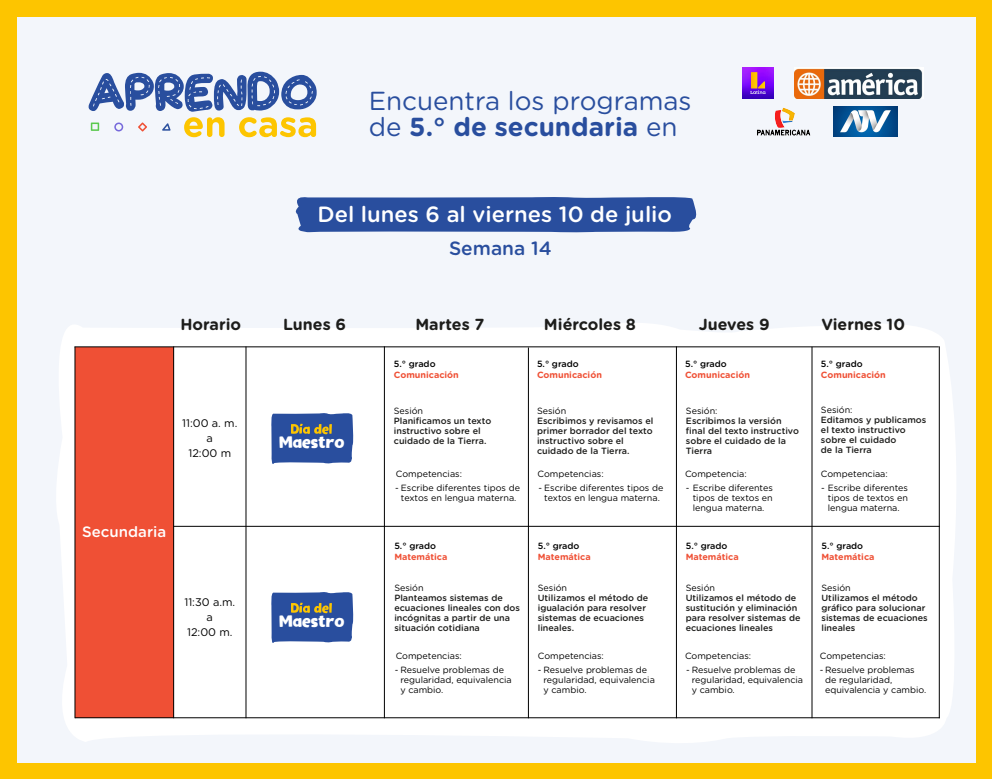
<style>
.page{position:relative;width:992px;height:779px;background:#fff}
.page>*{position:absolute;margin:0;border:0;box-sizing:border-box;transform-origin:0 0}
.t1{font:26px/26.8px "Gotham Rounded";color:#294e9e}
.t2{font:500 22.1px "Gotham Rounded";color:#fff}
.t3{font:500 19.1px "Gotham Rounded";color:#294e9e}
.t4{font:17.1px "Gumbo DEMO";color:#fff}
.t5{font:700 16px "Gotham Rounded";color:#1d1d1b}
.t6{font:500 15px "Gotham Rounded";color:#fff}
.t7{font:11px/15px "Gotham Rounded";color:#000;text-align:center}
.t8{font:500 9px/10px "Gotham Rounded";color:#1d1d1b}
.t9{font:9px/10px "Gotham Rounded";color:#000}
.t10{font:700 9px "Gotham Rounded";color:#ef5035}
.t11{font:500 9px "Gotham Rounded";color:#000}
.s1{font-weight:700}
</style>
<div class="page">
<div style="left:0;top:0;width:992px;height:778px;background:#fdc500"></div>
<div style="left:17px;top:17px;width:958px;height:745px;background:#f3f6fb"></div>
<svg style="left:89px;top:72px;width:228px;height:65px"></svg>
<img style="left:757px;top:107px;width:54px;height:29px">
<img style="left:742px;top:67px;width:31px;height:32px">
<img style="left:794px;top:67px;width:129px;height:32px">
<img style="left:834px;top:106px;width:64px;height:31px">
<div style="left:57px;top:323px;width:899px;height:420px;background:#fff"></div>
<div style="left:75px;top:347px;width:99px;height:370px;background:#ef5035"></div>
<hr style="left:74px;top:346px;width:865px;height:1px;background:#000">
<hr style="left:75px;top:717px;width:865px;height:1px;background:#000">
<hr style="left:173px;top:525px;width:767px;height:1px;background:#000">
<hr style="left:939px;top:346px;width:1px;height:372px;background:#000">
<hr style="left:245px;top:346px;width:1px;height:372px;background:#000">
<hr style="left:173px;top:346px;width:1px;height:372px;background:#000">
<hr style="left:74px;top:346px;width:1px;height:372px;background:#000">
<hr style="left:528px;top:347px;width:1px;height:371px;background:#000">
<hr style="left:811px;top:346px;width:1px;height:372px;background:#000">
<hr style="left:676px;top:346px;width:1px;height:372px;background:#000">
<hr style="left:384px;top:346px;width:1px;height:372px;background:#000">
<svg style="left:295px;top:197px;width:402px;height:36px;background:#3558a3"></svg>
<svg style="left:271px;top:412px;width:83px;height:56px;background:#526da4"></svg>
<svg style="left:271px;top:591px;width:83px;height:55px;background:#4f6aa3"></svg>
<h3 class="t5" style="left:180px;top:312px;width:62px">Horario</h3>
<p class="t7" style="left:182px;top:415px;width:57px">11:00 a. m. a<br>12:00 m</p>
<h3 class="t6" style="left:82px;top:520px;width:85px">Secundaria</h3>
<p class="t7" style="left:184px;top:593px;width:52px">11:30 a.m. a<br>12:00 m.</p>
<h1 class="t1" style="left:369px;top:86px;width:324px">Encuentra los programas de <span class="s1">5.° de secundaria</span> en</h1>
<h2 class="t2" style="left:317px;top:199px;width:356px">Del lunes 6 al viernes 10 de julio</h2>
<h3 class="t3" style="left:449px;top:235px;width:104px">Semana 14</h3>
<h3 class="t5" style="left:283px;top:312px;width:65px">Lunes 6</h3>
<h3 class="t5" style="left:415px;top:312px;width:70px">Martes 7</h3>
<h3 class="t5" style="left:544px;top:312px;width:94px">Miércoles 8</h3>
<h3 class="t5" style="left:699px;top:312px;width:72px">Jueves 9</h3>
<h3 class="t5" style="left:821px;top:312px;width:85px">Viernes 10</h3>
<h3 class="t4" style="left:279px;top:432px;width:67px">Maestro</h3>
<h3 class="t4" style="left:279px;top:611px;width:67px">Maestro</h3>
<p class="t11" style="left:394px;top:357px;width:43px">5.° grado</p>
<p class="t10" style="left:394px;top:368px;width:66px">Comunicación</p>
<p class="t9" style="left:394px;top:405px;width:31px">Sesión</p>
<p class="t8" style="left:394px;top:415px;width:99px">Planificamos un texto instructivo sobre el cuidado de la Tierra.</p>
<p class="t9" style="left:396px;top:468px;width:68px">Competencias:</p>
<p class="t9" style="left:395px;top:482px;width:126px;text-align:center">- Escribe diferentes tipos de textos en lengua materna.</p>
<p class="t11" style="left:537px;top:357px;width:43px">5.° grado</p>
<p class="t10" style="left:537px;top:368px;width:66px">Comunicación</p>
<p class="t9" style="left:537px;top:405px;width:31px">Sesión</p>
<p class="t8" style="left:537px;top:415px;width:118px">Escribimos y revisamos el primer borrador del texto instructivo sobre el cuidado de la Tierra.</p>
<p class="t9" style="left:539px;top:482px;width:126px;text-align:center">- Escribe diferentes tipos de textos en lengua materna.</p>
<p class="t9" style="left:538px;top:468px;width:68px">Competencias:</p>
<p class="t11" style="left:685px;top:357px;width:43px">5.° grado</p>
<p class="t10" style="left:685px;top:368px;width:66px">Comunicación</p>
<p class="t9" style="left:686px;top:405px;width:33px">Sesión:</p>
<p class="t8" style="left:686px;top:415px;width:114px">Escribimos la versión final del texto instructivo sobre el cuidado de la<br>Tierra</p>
<p class="t9" style="left:693px;top:482px;width:82px;text-align:justify;text-indent:-7px">- Escribe diferentes tipos de textos en lengua materna.</p>
<p class="t9" style="left:685px;top:468px;width:63px">Competencia:</p>
<p class="t11" style="left:821px;top:357px;width:43px">5.° grado</p>
<p class="t10" style="left:821px;top:368px;width:66px">Comunicación</p>
<p class="t9" style="left:821px;top:404px;width:33px">Sesión:</p>
<p class="t8" style="left:821px;top:414px;width:107px">Editamos y publicamos el texto instructivo sobre el cuidado<br>de la Tierra</p>
<p class="t9" style="left:821px;top:468px;width:68px">Competenciaa:</p>
<p class="t9" style="left:828px;top:492px;width:82px">tipos de textos en lengua materna.</p>
<p class="t9" style="left:821px;top:482px;width:88px">- Escribe diferentes</p>
<p class="t11" style="left:394px;top:539px;width:43px">5.° grado</p>
<p class="t10" style="left:394px;top:550px;width:54px">Matemática</p>
<p class="t9" style="left:394px;top:582px;width:31px">Sesión</p>
<p class="t8" style="left:394px;top:592px;width:127px">Planteamos sistemas de ecuaciones lineales con dos incógnitas a partir de una situación cotidiana</p>
<p class="t9" style="left:400px;top:664px;width:113px;text-indent:-6px">- Resuelve problemas de regularidad, equivalencia y cambio.</p>
<p class="t9" style="left:396px;top:650px;width:68px">Competencias:</p>
<p class="t11" style="left:538px;top:539px;width:43px">5.° grado</p>
<p class="t10" style="left:538px;top:550px;width:54px">Matemática</p>
<p class="t9" style="left:538px;top:582px;width:31px">Sesión</p>
<p class="t8" style="left:538px;top:592px;width:112px">Utilizamos el método de igualación para resolver sistemas de ecuaciones lineales.</p>
<p class="t9" style="left:543px;top:664px;width:113px;text-indent:-6px">- Resuelve problemas de regularidad, equivalencia y cambio.</p>
<p class="t9" style="left:538px;top:650px;width:68px">Competencias:</p>
<p class="t11" style="left:686px;top:539px;width:43px">5.° grado</p>
<p class="t10" style="left:686px;top:550px;width:54px">Matemática</p>
<p class="t9" style="left:686px;top:582px;width:31px">Sesión</p>
<p class="t8" style="left:686px;top:592px;width:116px">Utilizamos el método de sustitución y eliminación para resolver sistemas de ecuaciones lineales</p>
<p class="t9" style="left:692px;top:664px;width:113px;text-indent:-6px">- Resuelve problemas de regularidad, equivalencia y cambio.</p>
<p class="t9" style="left:685px;top:650px;width:68px">Competencias:</p>
<p class="t11" style="left:821px;top:539px;width:43px">5.° grado</p>
<p class="t10" style="left:821px;top:550px;width:54px">Matemática</p>
<p class="t9" style="left:821px;top:582px;width:31px">Sesión</p>
<p class="t8" style="left:821px;top:592px;width:108px">Utilizamos el método gráfico para solucionar sistemas de ecuaciones lineales</p>
<p class="t9" style="left:825px;top:664px;width:103px;text-indent:-5px">- Resuelve problemas de regularidad, equivalencia y cambio.</p>
<p class="t9" style="left:820px;top:650px;width:68px">Competencias:</p>
</div>
